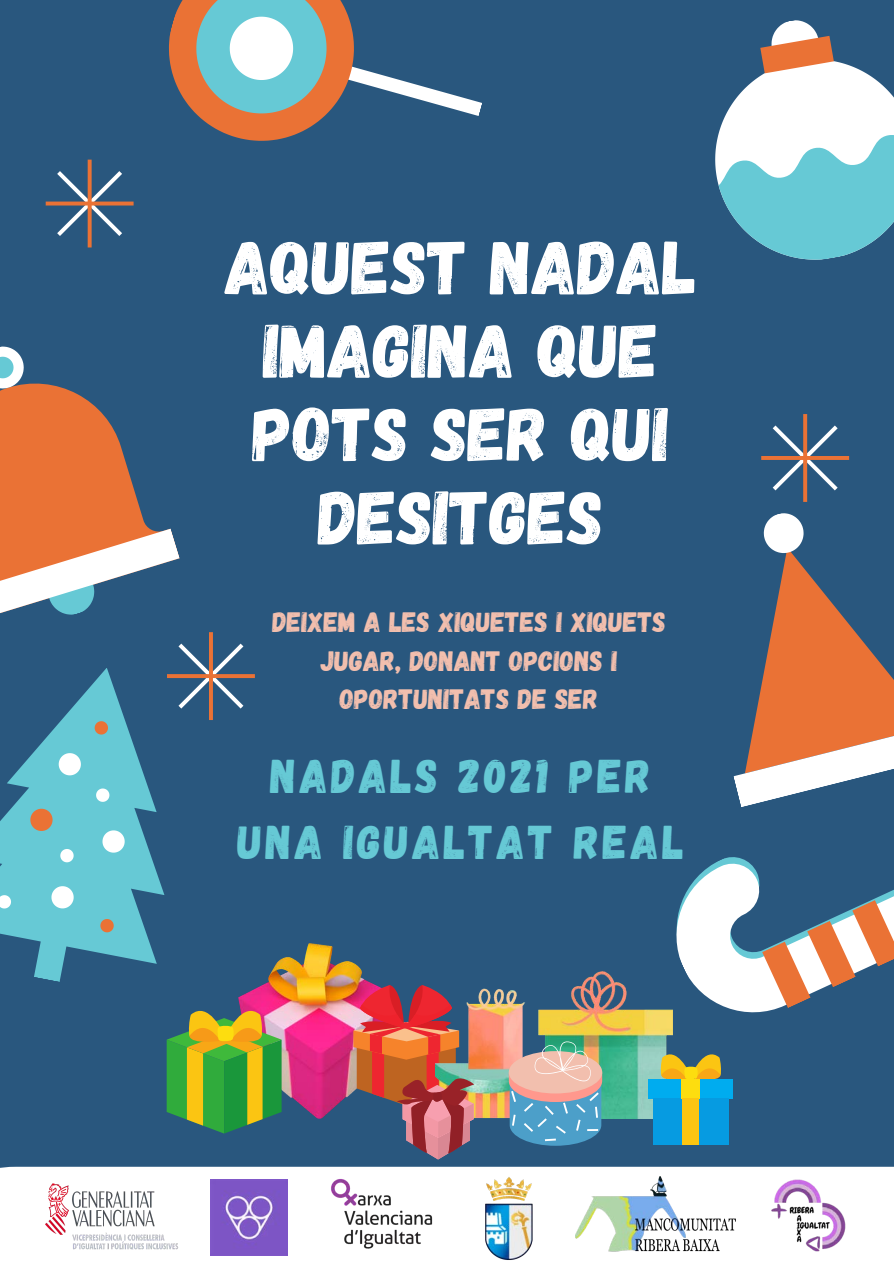
<style>
.page{position:relative;width:894px;height:1264px;background:#fff}
.page>*{position:absolute;margin:0;border:0;box-sizing:border-box;transform-origin:0 0}
.t1{font:75.9px/83.2px "Gagalin";color:#fff;text-align:center}
.t2{font:47.25px/65.2px "Gagalin";letter-spacing:.07em;color:#66c9d5;text-align:center}
.t3{font:28.05px/38.2px "Gagalin";color:#f2bfae;text-align:center}
</style>
<div class="page">
<div style="left:0;top:0;width:893px;height:1263px;background:#29577e"></div>
<svg style="left:0;top:383px;width:149px;height:145px;fill:#ea7235"></svg>
<svg style="left:0;top:528px;width:179px;height:87px"></svg>
<svg style="left:0;top:346px;width:29px;height:47px"></svg>
<svg style="left:754px;top:557px;width:139px;height:166px;fill:#ea7235"></svg>
<svg style="left:749px;top:723px;width:144px;height:29px;background:#e8824e"></svg>
<svg style="left:763px;top:513px;width:41px;height:44px"></svg>
<svg style="left:0;top:668px;width:165px;height:314px;fill:#66c9d5"></svg>
<svg style="left:93px;top:720px;width:16px;height:15px"></svg>
<svg style="left:28px;top:806px;width:26px;height:26px"></svg>
<svg style="left:99px;top:917px;width:16px;height:16px"></svg>
<svg style="left:57px;top:751px;width:26px;height:26px"></svg>
<svg style="left:95px;top:787px;width:15px;height:16px"></svg>
<svg style="left:59px;top:847px;width:16px;height:16px"></svg>
<svg style="left:101px;top:828px;width:25px;height:26px"></svg>
<svg style="left:50px;top:884px;width:26px;height:26px"></svg>
<svg style="left:0;top:894px;width:12px;height:15px"></svg>
<svg style="left:761px;top:414px;width:87px;height:88px"></svg>
<svg style="left:747px;top:752px;width:146px;height:7px"></svg>
<svg style="left:672px;top:759px;width:221px;height:277px"></svg>
<svg style="left:762px;top:900px;width:131px;height:108px"></svg>
<svg style="left:167px;top:632px;width:88px;height:88px"></svg>
<svg style="left:169px;top:0;width:313px;height:141px"></svg>
<svg style="left:715px;top:20px;width:178px;height:240px"></svg>
<svg style="left:46px;top:160px;width:87px;height:87px"></svg>
<img style="left:238px;top:944px;width:137px;height:174px">
<img style="left:474px;top:971px;width:198px;height:147px">
<svg style="left:353px;top:985px;width:121px;height:174px"></svg>
<svg style="left:660px;top:1045px;width:61px;height:33px"></svg>
<div style="left:648px;top:1078px;width:85px;height:20px;background:#00acef"></div>
<div style="left:652px;top:1098px;width:76px;height:47px;background:#069be1"></div>
<div style="left:681px;top:1078px;width:18px;height:20px;background:#fddd0f"></div>
<div style="left:682px;top:1098px;width:16px;height:47px;background:#fbc512"></div>
<svg style="left:167px;top:999px;width:114px;height:134px"></svg>
<svg style="left:508px;top:1041px;width:94px;height:104px;background:#9ca9b1"></svg>
<div style="left:0;top:1166px;width:893px;height:97px;background:#fff"></div>
<div style="left:0;top:1184px;width:131px;height:79px;background:#fff"></div>
<img style="left:45px;top:1183px;width:134px;height:67px">
<img style="left:211px;top:1179px;width:76px;height:76px">
<img style="left:326px;top:1175px;width:110px;height:78px">
<img style="left:575px;top:1176px;width:160px;height:79px">
<img style="left:746px;top:1176px;width:116px;height:82px">
<img style="left:474px;top:1172px;width:71px;height:89px">
<p class="t1" style="left:225px;top:222px;width:473px">AQUEST NADAL<br>IMAGINA QUE<br>POTS SER QUI<br>DESITGES</p>
<p class="t3" style="left:272px;top:602px;width:395px">DEIXEM A LES XIQUETES I XIQUETS<br>JUGAR, DONANT OPCIONS I<br>OPORTUNITATS DE SER</p>
<p class="t2" style="left:238px;top:741px;width:447px">NADALS 2021 PER<br>UNA IGUALTAT REAL</p>
</div>
